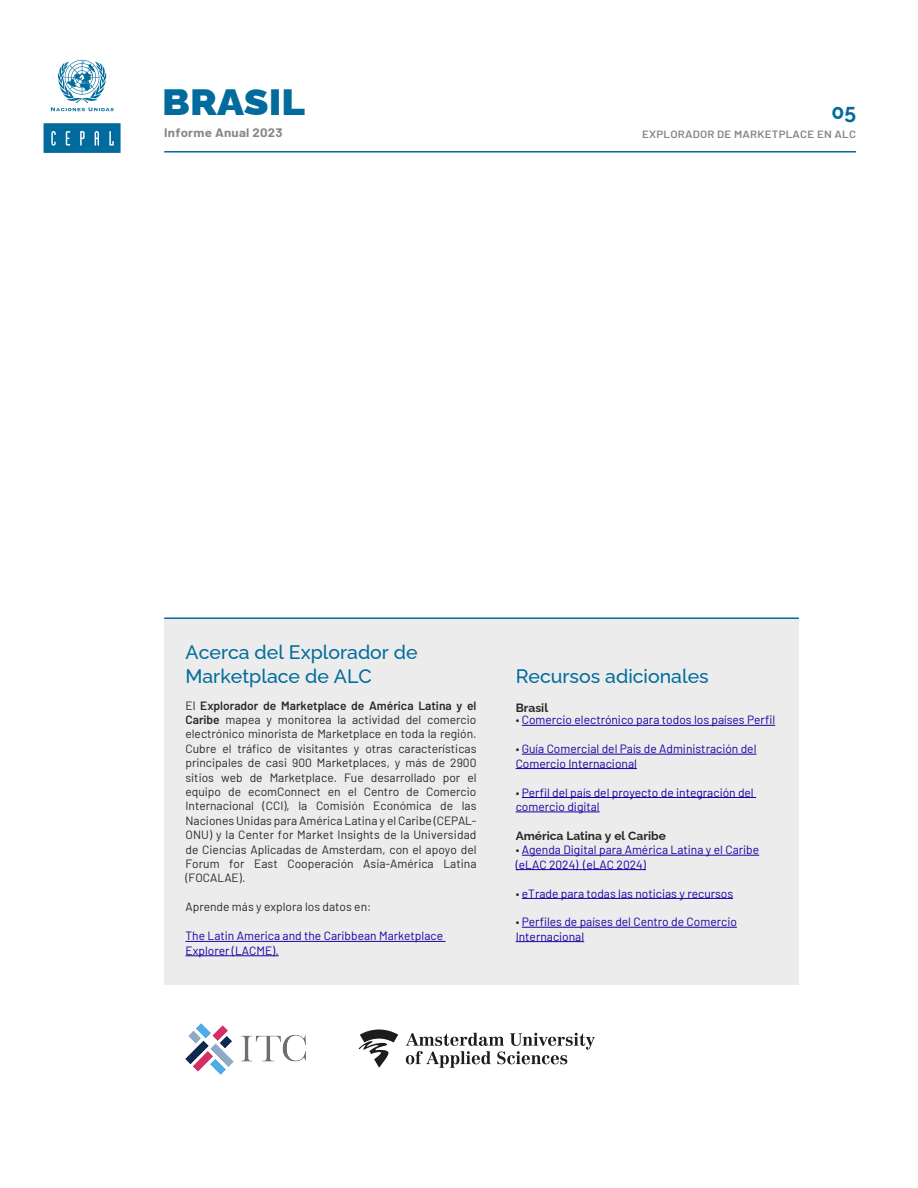
<style>
.page{position:relative;width:918px;height:1188px;background:#fff}
.page>*{position:absolute;margin:0;border:0;box-sizing:border-box;transform-origin:0 0}
.t1{font:900 36.6px "Raleway";color:#006b9c;scale:1.1 1}
.t2{font:700 21px "Raleway";color:#006b9c}
.t3{font:500 19.5px/23.4px "Raleway";color:#006b9c}
.t4{font:12px/14.4px "Barlow";color:#282828;text-align:justify}
.t5{font:12px/14.4px "Barlow";color:#1501a1}
.t6{font:700 12px "Raleway";color:#282828}
.t7{font:700 12px "Barlow";letter-spacing:.015em;color:#878787;scale:1.1 1}
.t8{font:600 10.5px "Barlow";letter-spacing:.015em;color:#878787;scale:1.1 1}
.s1{font-weight:600}
.s2{color:#282828}
</style>
<div class="page">
<hr style="left:164px;top:151px;width:692px;height:2px;background:#006b9c">
<svg style="left:406px;top:1033px;width:189px;height:35px"></svg>
<svg style="left:359px;top:1030px;width:39px;height:38px"></svg>
<img style="left:186px;top:1023px;width:119px;height:51px">
<div style="left:164px;top:618px;width:635px;height:367px;background:#ececec"></div>
<hr style="left:185px;top:941px;width:261px;height:1px;background:#1501a1">
<hr style="left:185px;top:955px;width:94px;height:1px;background:#1501a1">
<hr style="left:164px;top:617px;width:635px;height:2px;background:#006b9c">
<div style="left:44px;top:123px;width:77px;height:30px;background:#006b9c;border:2px solid #006b9c"></div>
<svg style="left:51px;top:131px;width:5px;height:15px"></svg>
<svg style="left:66px;top:131px;width:4px;height:15px"></svg>
<svg style="left:80px;top:131px;width:5px;height:15px"></svg>
<svg style="left:95px;top:131px;width:4px;height:15px"></svg>
<svg style="left:109px;top:131px;width:5px;height:15px"></svg>
<svg style="left:51px;top:60px;width:63px;height:51px"></svg>
<hr style="left:522px;top:725px;width:253px;height:1px;background:#1501a1">
<hr style="left:522px;top:754px;width:234px;height:1px;background:#1501a1">
<hr style="left:516px;top:768px;width:121px;height:1px;background:#1501a1">
<hr style="left:522px;top:797px;width:234px;height:1px;background:#1501a1">
<hr style="left:516px;top:812px;width:84px;height:1px;background:#1501a1">
<hr style="left:522px;top:855px;width:237px;height:1px;background:#1501a1">
<hr style="left:516px;top:869px;width:130px;height:1px;background:#1501a1">
<hr style="left:522px;top:898px;width:211px;height:1px;background:#1501a1">
<hr style="left:522px;top:927px;width:215px;height:1px;background:#1501a1">
<hr style="left:516px;top:941px;width:68px;height:1px;background:#1501a1">
<h1 class="t1" style="left:162px;top:74px;width:131px">BRASIL</h1>
<h2 class="t2" style="left:832px;top:95px;width:26px">05</h2>
<p class="t7" style="left:164px;top:124px;width:109px">Informe Anual 2023</p>
<p class="t8" style="left:642px;top:126px;width:196px">EXPLORADOR DE MARKETPLACE EN ALC</p>
<h3 class="t3" style="left:185px;top:639px;width:234px">Acerca del Explorador de<br>Marketplace de ALC</h3>
<p class="t4" style="left:185px;top:697px;width:293px">El <span class="s1">Explorador de Marketplace de América Latina y el Caribe</span> mapea y monitorea la actividad del comercio electrónico minorista de Marketplace en toda la región.<br>Cubre el tráfico de visitantes y otras características principales de casi 900 Marketplaces, y más de 2900 sitios web de Marketplace. Fue desarrollado por el equipo de ecomConnect en el Centro de Comercio Internacional (CCI), la Comisión Económica de las Naciones Unidas para América Latina y el Caribe (CEPAL-ONU) y la Center for Market Insights de la Universidad de Ciencias Aplicadas de Amsterdam, con el apoyo del Forum for East Cooperación Asia-América Latina (FOCALAE).</p>
<p class="t4" style="left:185px;top:899px;width:187px">Aprende más y explora los datos en:</p>
<p class="t5" style="left:185px;top:928px;width:259px">The Latin America and the Caribbean Marketplace<br>Explorer (LACME).</p>
<h3 class="t3" style="left:516px;top:662px;width:195px">Recursos adicionales</h3>
<p class="t6" style="left:516px;top:698px;width:34px">Brasil</p>
<p class="t5" style="left:516px;top:712px;width:261px"><span class="s2">•</span> Comercio electrónico para todos los países Perfil</p>
<p class="t5" style="left:516px;top:741px;width:242px"><span class="s2">•</span> Guía Comercial del País de Administración del<br>Comercio Internacional</p>
<p class="t5" style="left:516px;top:784px;width:240px"><span class="s2">•</span> Perfil del país del proyecto de integración del comercio digital</p>
<p class="t5" style="left:516px;top:842px;width:245px"><span class="s2">•</span> Agenda Digital para América Latina y el Caribe (eLAC 2024) (eLAC 2024)</p>
<p class="t5" style="left:516px;top:885px;width:219px"><span class="s2">•</span> eTrade para todas las noticias y recursos</p>
<p class="t5" style="left:516px;top:914px;width:223px"><span class="s2">•</span> Perfiles de países del Centro de Comercio<br>Internacional</p>
<p class="t6" style="left:516px;top:826px;width:152px">América Latina y el Caribe</p>
</div>
